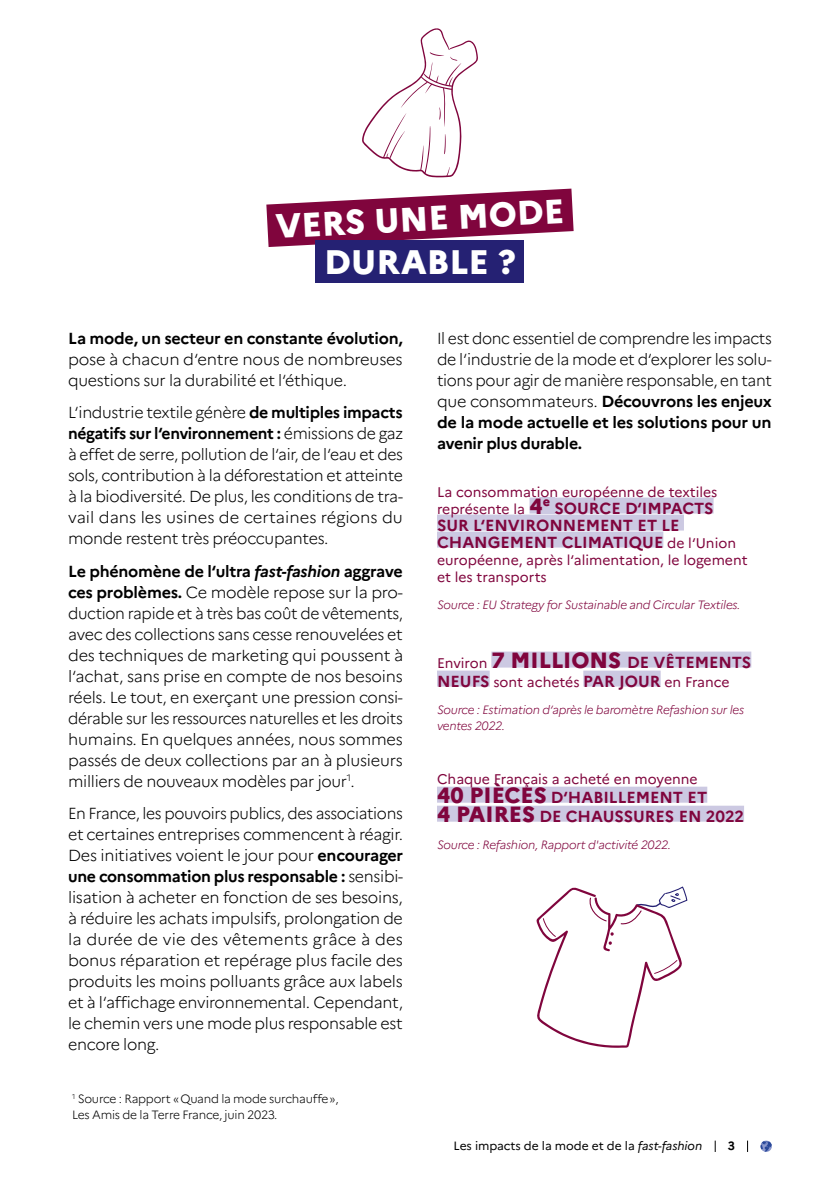
<style>
.page{position:relative;width:840px;height:1191px;background:#fff}
.page>*{position:absolute;margin:0;border:0;box-sizing:border-box;transform-origin:0 0}
.t1{font:800 34px "Marianne";color:#fff}
.t2{font:300 16px/21px "Marianne";letter-spacing:-.02em;color:#000;text-align:justify}
.t3{font:700 16px/17px "Marianne";color:#80053d}
.t4{font:700 16px "Marianne";letter-spacing:-.015em;color:#000}
.t5{font:14px/17px "Marianne";color:#80053d}
.t6{font:italic 300 12px/16px "Marianne";letter-spacing:-.02em;color:#80053d}
.t7{font:300 12px/16px "Marianne";letter-spacing:-.02em;color:#000}
.t8{font:12px "Marianne";letter-spacing:-.005em;color:#000}
.t9{font:700 12px "Marianne";color:#000}
.s1{font-weight:700}
.s2{font-weight:700;font-style:italic}
.s3{font-weight:800;font-size:22px}
.s4{font-weight:400;font-size:14px}
.s5{font-weight:700;font-size:16px}
.s6{font-style:italic}
</style>
<div class="page">
<div style="left:539px;top:497px;width:15px;height:16px;background:#ccc9e2"></div>
<svg style="left:266px;top:189px;width:307px;height:58px"></svg>
<div style="left:315px;top:240px;width:209px;height:42px;background:#252173"></div>
<div style="left:491px;top:651px;width:259px;height:16px;background:#ccc9e2"></div>
<div style="left:437px;top:670px;width:52px;height:16px;background:#ccc9e2"></div>
<div style="left:583px;top:670px;width:77px;height:16px;background:#ccc9e2"></div>
<div style="left:437px;top:786px;width:270px;height:16px;background:#ccc9e2"></div>
<div style="left:437px;top:805px;width:306px;height:16px;background:#ccc9e2"></div>
<div style="left:529px;top:497px;width:13px;height:16px;background:#ccc9e2"></div>
<div style="left:550px;top:497px;width:163px;height:16px;background:#ccc9e2"></div>
<div style="left:437px;top:514px;width:246px;height:16px;background:#ccc9e2"></div>
<div style="left:437px;top:531px;width:226px;height:16px;background:#ccc9e2"></div>
<svg style="left:362px;top:28px;width:116px;height:149px"></svg>
<svg style="left:536px;top:886px;width:151px;height:162px"></svg>
<svg style="left:760px;top:1140px;width:11px;height:12px"></svg>
<svg style="left:714px;top:1140px;width:1px;height:12px"></svg>
<h1 class="t1" style="left:274px;top:200px;width:290px;rotate:-3deg">VERS UNE MODE</h1>
<h1 class="t1" style="left:324px;top:235px;width:193px">DURABLE ?</h1>
<p class="t4" style="left:68px;top:328px;width:336px">La mode, un secteur en constante évolution,</p>
<p class="t2" style="left:68px;top:348px;width:336px">pose à chacun d‘entre nous de nombreuses questions sur la durabilité et l‘éthique.</p>
<p class="t2" style="left:68px;top:402px;width:336px">L‘industrie textile génère <span class="s1">de multiples impacts négatifs sur l‘environnement :</span> émissions de gaz à effet de serre, pollution de l‘air, de l‘eau et des sols, contribution à la déforestation et atteinte à la biodiversité. De plus, les conditions de tra&shy;vail dans les usines de certaines régions du monde restent très préoccupantes.</p>
<p class="t2" style="left:68px;top:560px;width:336px"><span class="s1">Le phénomène de l‘ultra</span> <span class="s2">fast-fashion</span> <span class="s1">aggrave ces problèmes.</span> Ce modèle repose sur la pro&shy;duction rapide et à très bas coût de vêtements, avec des collections sans cesse renouvelées et des techniques de marketing qui poussent à l‘achat, sans prise en compte de nos besoins réels. Le tout, en exerçant une pression consi&shy;dérable sur les ressources naturelles et les droits humains. En quelques années, nous sommes passés de deux collections par an à plusieurs milliers de nouveaux modèles par jour<sup>1</sup>.</p>
<p class="t2" style="left:68px;top:802px;width:336px">En France, les pouvoirs publics, des associations et certaines entreprises commencent à réagir.<br>Des initiatives voient le jour pour <span class="s1">encourager une consommation plus responsable :</span> sensibi&shy;lisation à acheter en fonction de ses besoins, à réduire les achats impulsifs, prolongation de la durée de vie des vêtements grâce à des bonus réparation et repérage plus facile des produits les moins polluants grâce aux labels et à l‘affichage environnemental. Cependant, le chemin vers une mode plus responsable est encore long.</p>
<p class="t7" style="left:72px;top:1090px;width:268px"><sup>1</sup> Source : Rapport «Quand la mode surchauffe»,<br>Les Amis de la Terre France, juin 2023.</p>
<p class="t2" style="left:437px;top:327px;width:336px">Il est donc essentiel de comprendre les impacts de l‘industrie de la mode et d‘explorer les solu&shy;tions pour agir de manière responsable, en tant que consommateurs. <span class="s1">Découvrons les enjeux de la mode actuelle et les solutions pour un avenir plus durable.</span></p>
<p class="t5" style="left:437px;top:483px;width:282px">La consommation européenne de textiles représente la <span class="s3">4</span><sup>e</sup></p>
<p class="t3" style="left:437px;top:499px;width:300px;text-indent:117px">SOURCE D‘IMPACTS<br>SUR L‘ENVIRONNEMENT ET LE<br>CHANGEMENT CLIMATIQUE <span class="s4">de l‘Union</span></p>
<p class="t5" style="left:437px;top:551px;width:312px">européenne, après l‘alimentation, le logement et les transports</p>
<p class="t6" style="left:437px;top:595px;width:305px">Source : EU Strategy for Sustainable and Circular Textiles.</p>
<p class="t3" style="left:437px;top:653px;width:315px"><span class="s4">Environ</span> <span class="s3">7 MILLIONS</span> DE VÊTEMENTS</p>
<p class="t5" style="left:437px;top:673px;width:294px"><span class="s5">NEUFS</span> sont achetés <span class="s5">PAR JOUR</span> en France</p>
<p class="t6" style="left:437px;top:700px;width:308px">Source : Estimation d‘après le baromètre Refashion sur les ventes 2022.</p>
<p class="t5" style="left:437px;top:770px;width:262px">Chaque Français a acheté en moyenne</p>
<p class="t3" style="left:437px;top:787px;width:308px;line-height:19px"><span class="s3">40 PIÈCES</span> D‘HABILLEMENT ET<br><span class="s3">4 PAIRES</span> DE CHAUSSURES EN 2022</p>
<p class="t6" style="left:437px;top:835px;width:235px">Source : Refashion, Rapport d'activité 2022.</p>
<p class="t8" style="left:453px;top:1138px;width:250px">Les impacts de la mode et de la <span class="s6">fast-fashion</span></p>
<p class="t9" style="left:727px;top:1138px;width:9px">3</p>
</div>
